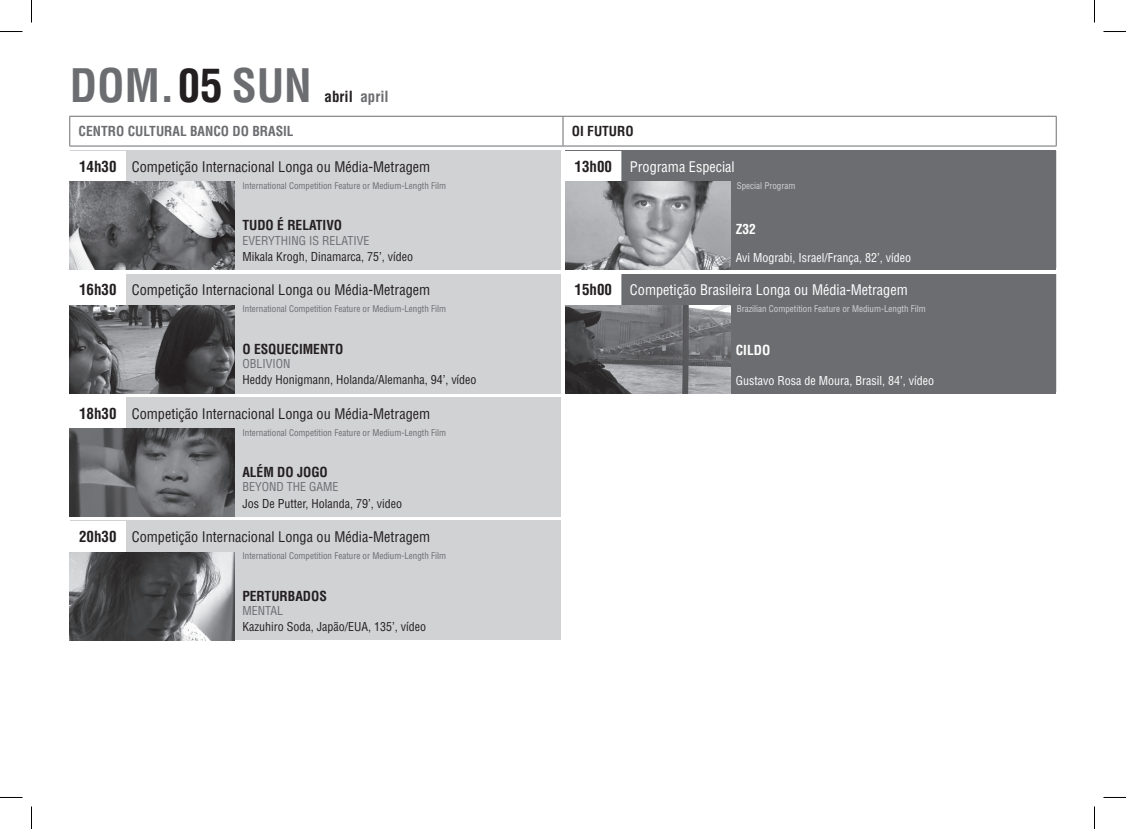
<style>
.page{position:relative;width:1126px;height:829px;background:#fff}
.page>*{position:absolute;margin:0;border:0;box-sizing:border-box;transform-origin:0 0}
.t1{font:700 condensed 45px "Helvetica LT Std";color:#6c6d70}
.t2{font:700 condensed 15px "Helvetica LT Std";color:#231f20}
.t3{font:700 condensed 15px "Helvetica";color:#231f20}
.t4{font:condensed 14.25px "Helvetica LT Std";color:#231f20}
.t5{font:condensed 14.25px "Helvetica LT Std";color:#fff}
.t6{font:700 condensed 13.5px "Helvetica LT Std";color:#231f20}
.t7{font:700 condensed 13.5px "Helvetica LT Std";color:#6c6d70}
.t8{font:700 condensed 13.5px "Helvetica LT Std";color:#fff}
.t9{font:condensed 12px "Helvetica LT Std";color:#231f20}
.t10{font:condensed 12px "Helvetica";color:#fff}
.t11{font:condensed 12px "Helvetica";color:#6c6d70}
.t12{font:condensed 9px "Helvetica LT Std";color:#6c6d70}
.t13{font:condensed 9px "Helvetica LT Std";color:#d1d2d4}
.s1{color:#231f20}
.s2{color:#6c6d70}
.s3{font-weight:700;font-size:15px}
</style>
<div class="page">
<div style="left:70px;top:397px;width:491px;height:119px;background:#d1d2d4"></div>
<div style="left:70px;top:397px;width:56px;height:32px;background:#fff"></div>
<img style="left:70px;top:428px;width:165px;height:88px">
<hr style="left:69px;top:116px;width:494px;height:1px;background:#6c6d70">
<svg style="left:69px;top:117px;width:1px;height:29px"></svg>
<hr style="left:563px;top:116px;width:494px;height:1px;background:#6c6d70">
<svg style="left:563px;top:117px;width:1px;height:29px"></svg>
<svg style="left:1056px;top:117px;width:1px;height:29px"></svg>
<hr style="left:69px;top:146px;width:494px;height:1px;background:#6c6d70">
<hr style="left:563px;top:146px;width:494px;height:1px;background:#6c6d70">
<div style="left:621px;top:151px;width:435px;height:117px;background:#6c6d70"></div>
<div style="left:70px;top:151px;width:491px;height:119px;background:#d1d2d4"></div>
<div style="left:70px;top:151px;width:56px;height:31px;background:#fff"></div>
<img style="left:70px;top:182px;width:165px;height:88px">
<div style="left:70px;top:274px;width:491px;height:119px;background:#d1d2d4"></div>
<div style="left:70px;top:274px;width:56px;height:32px;background:#fff"></div>
<img style="left:70px;top:305px;width:165px;height:88px">
<div style="left:70px;top:520px;width:491px;height:119px;background:#d1d2d4"></div>
<div style="left:70px;top:520px;width:56px;height:32px;background:#fff"></div>
<img style="left:70px;top:552px;width:165px;height:88px">
<img style="left:565px;top:182px;width:165px;height:88px">
<div style="left:621px;top:274px;width:435px;height:117px;background:#6c6d70"></div>
<img style="left:565px;top:306px;width:165px;height:87px">
<svg style="left:0;top:31px;width:22px;height:1px"></svg>
<svg style="left:1103px;top:31px;width:23px;height:1px"></svg>
<svg style="left:0;top:797px;width:22px;height:1px"></svg>
<svg style="left:1103px;top:797px;width:23px;height:1px"></svg>
<svg style="left:31px;top:0;width:1px;height:22px"></svg>
<svg style="left:31px;top:806px;width:1px;height:22px"></svg>
<svg style="left:1094px;top:0;width:1px;height:22px"></svg>
<svg style="left:1094px;top:806px;width:1px;height:22px"></svg>
<h1 class="t1" style="left:70px;top:57px;width:244px">DOM.<span class="s1">05</span> SUN</h1>
<h2 class="t3" style="left:325px;top:88px;width:66px">abril <span class="s2">april</span></h2>
<h3 class="t7" style="left:79px;top:123px;width:217px">CENTRO CULTURAL BANCO DO BRASIL</h3>
<h3 class="t6" style="left:572px;top:123px;width:63px">OI FUTURO</h3>
<h2 class="t2" style="left:575px;top:157px;width:39px">13H00</h2>
<h3 class="t4" style="left:79px;top:157px;width:353px"><span class="s3">14H30</span> Competição Internacional Longa ou Média-Metragem</h3>
<h3 class="t5" style="left:630px;top:158px;width:106px">Programa Especial</h3>
<p class="t12" style="left:242px;top:180px;width:205px">International Competition Feature or Medium-Length Film</p>
<h3 class="t6" style="left:242px;top:217px;width:16px">TUDO</h3>
<h3 class="t6" style="left:277px;top:217px;width:26px">É RELATIVO</h3>
<h3 class="t11" style="left:242px;top:233px;width:14px">Everyt</h3>
<h3 class="t11" style="left:281px;top:233px;width:68px">hi ng is Relative</h3>
<h3 class="t9" style="left:242px;top:249px;width:172px">Mikala Krogh, Dinamarca, 75’, vídeo</h3>
<h3 class="t4" style="left:79px;top:281px;width:353px"><span class="s3">16H30</span> Competição Internacional Longa ou Média-Metragem</h3>
<p class="t12" style="left:242px;top:303px;width:205px">International Competition Feature or Medium-Length Film</p>
<h3 class="t6" style="left:242px;top:340px;width:43px">O ESQUECIMENTO</h3>
<h3 class="t11" style="left:242px;top:356px;width:50px">Oblivion</h3>
<h3 class="t9" style="left:242px;top:372px;width:236px">Heddy Honigmann, Holanda/Alemanha, 94’, vídeo</h3>
<p class="t13" style="left:737px;top:180px;width:60px">Special Program</p>
<h3 class="t8" style="left:736px;top:220px;width:22px">Z32</h3>
<h3 class="t10" style="left:736px;top:250px;width:177px">Avi Mograbi, Israel/França, 82’, vídeo</h3>
<h2 class="t2" style="left:575px;top:280px;width:39px">15H00</h2>
<h3 class="t5" style="left:630px;top:281px;width:279px">Competição Brasileira Longa ou Média-Metragem</h3>
<p class="t13" style="left:737px;top:303px;width:191px">Brazilian Competition Feature or Medium-Length Film</p>
<h3 class="t8" style="left:736px;top:341px;width:15px">CILDO</h3>
<h3 class="t10" style="left:736px;top:373px;width:200px">Gustavo Rosa de Moura, Brasil, 84’, vídeo</h3>
<h3 class="t4" style="left:79px;top:404px;width:353px"><span class="s3">18H30</span> Competição Internacional Longa ou Média-Metragem</h3>
<p class="t12" style="left:242px;top:427px;width:205px">International Competition Feature or Medium-Length Film</p>
<h3 class="t6" style="left:242px;top:464px;width:70px">ALÉM DO JOGO</h3>
<h3 class="t11" style="left:242px;top:479px;width:75px">Beyond the Game</h3>
<h3 class="t9" style="left:242px;top:495px;width:161px">Jos De Putter, Holanda, 79’, video</h3>
<h3 class="t4" style="left:79px;top:527px;width:353px"><span class="s3">20H30</span> Competição Internacional Longa ou Média-Metragem</h3>
<p class="t12" style="left:242px;top:550px;width:205px">International Competition Feature or Medium-Length Film</p>
<h3 class="t6" style="left:242px;top:587px;width:17px">PERTURBADOS</h3>
<h3 class="t11" style="left:242px;top:602px;width:42px">Mental</h3>
<h3 class="t9" style="left:242px;top:619px;width:185px">Kazuhiro Soda, Japão/EUA, 135’, vídeo</h3>
</div>
